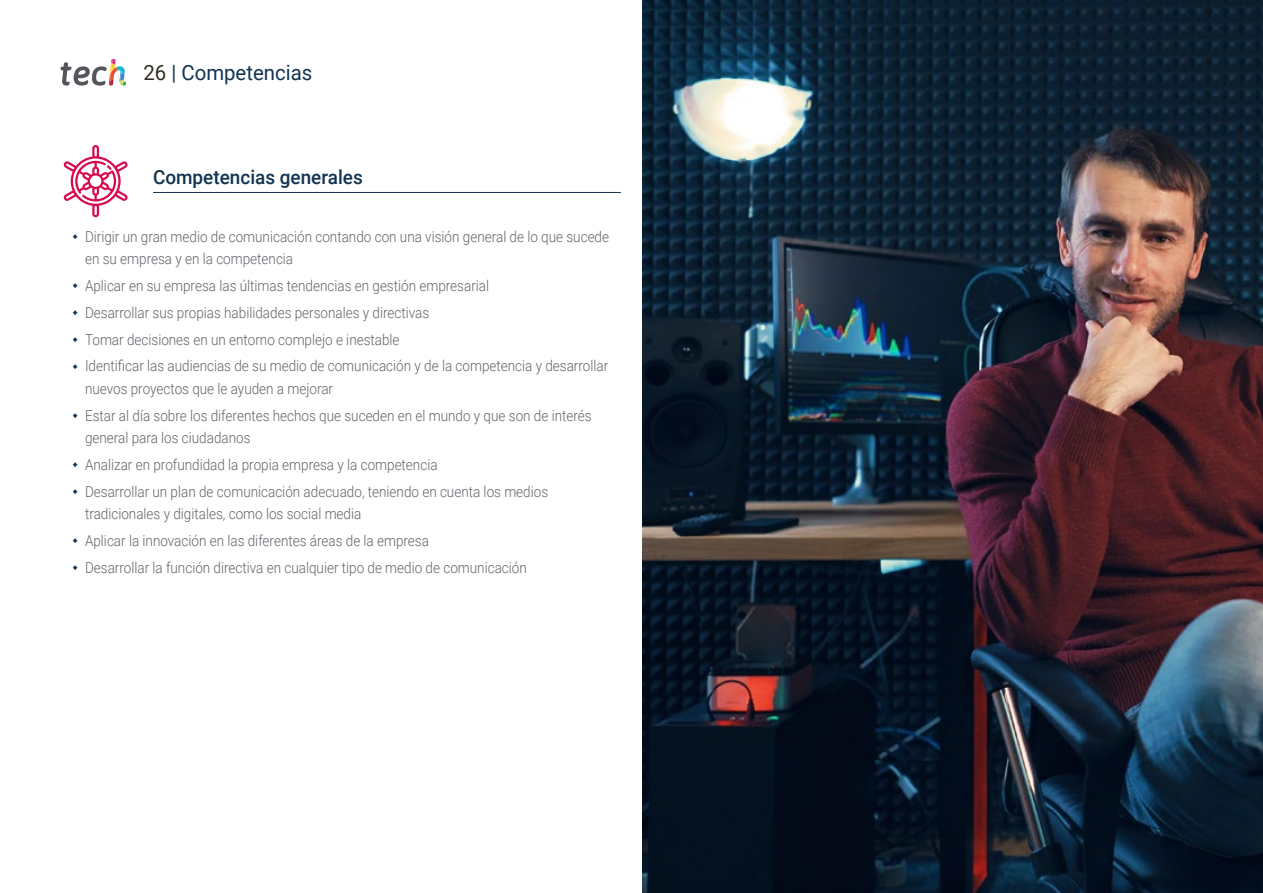
<style>
.page{position:relative;width:1263px;height:893px;background:#fff}
.page>*{position:absolute;margin:0;border:0;box-sizing:border-box;transform-origin:0 0}
.t1{font:21px "Roboto";color:#123352}
.t2{font:500 19.5px "Roboto";color:#123352}
.t3{font:300 15px/26.7px "Roboto";color:#61646a;scale:.9 1}
.s1{color:#312e20}
</style>
<div class="page">
<img style="left:642px;top:0;width:621px;height:893px">
<hr style="left:153px;top:192px;width:468px;height:1px;background:#123352">
<svg style="left:63px;top:145px;width:65px;height:72px"></svg>
<svg style="left:61px;top:59px;width:65px;height:27px"></svg>
<h1 class="t1" style="left:144px;top:57px;width:170px"><span class="s1">26</span> | Competencias</h1>
<h2 class="t2" style="left:153px;top:163px;width:211px">Competencias generales</h2>
<p class="t3" style="left:85px;top:225px;width:584px;line-height:22.5px">Dirigir un gran medio de comunicación contando con una visión general de lo que sucede en su empresa y en la competencia</p>
<p class="t3" style="left:85px;top:272px;width:583px">Aplicar en su empresa las últimas tendencias en gestión empresarial<br>Desarrollar sus propias habilidades personales y directivas<br>Tomar decisiones en un entorno complejo e inestable<br>Identificar las audiencias de su medio de comunicación y de la competencia y desarrollar</p>
<p class="t3" style="left:85px;top:375px;width:564px">nuevos proyectos que le ayuden a mejorar<br>Estar al día sobre los diferentes hechos que suceden en el mundo y que son de interés</p>
<p class="t3" style="left:85px;top:424px;width:516px">general para los ciudadanos<br>Analizar en profundidad la propia empresa y la competencia<br>Desarrollar un plan de comunicación adecuado, teniendo en cuenta los medios</p>
<p class="t3" style="left:85px;top:500px;width:492px">tradicionales y digitales, como los social media<br>Aplicar la innovación en las diferentes áreas de la empresa<br>Desarrollar la función directiva en cualquier tipo de medio de comunicación</p>
</div>
